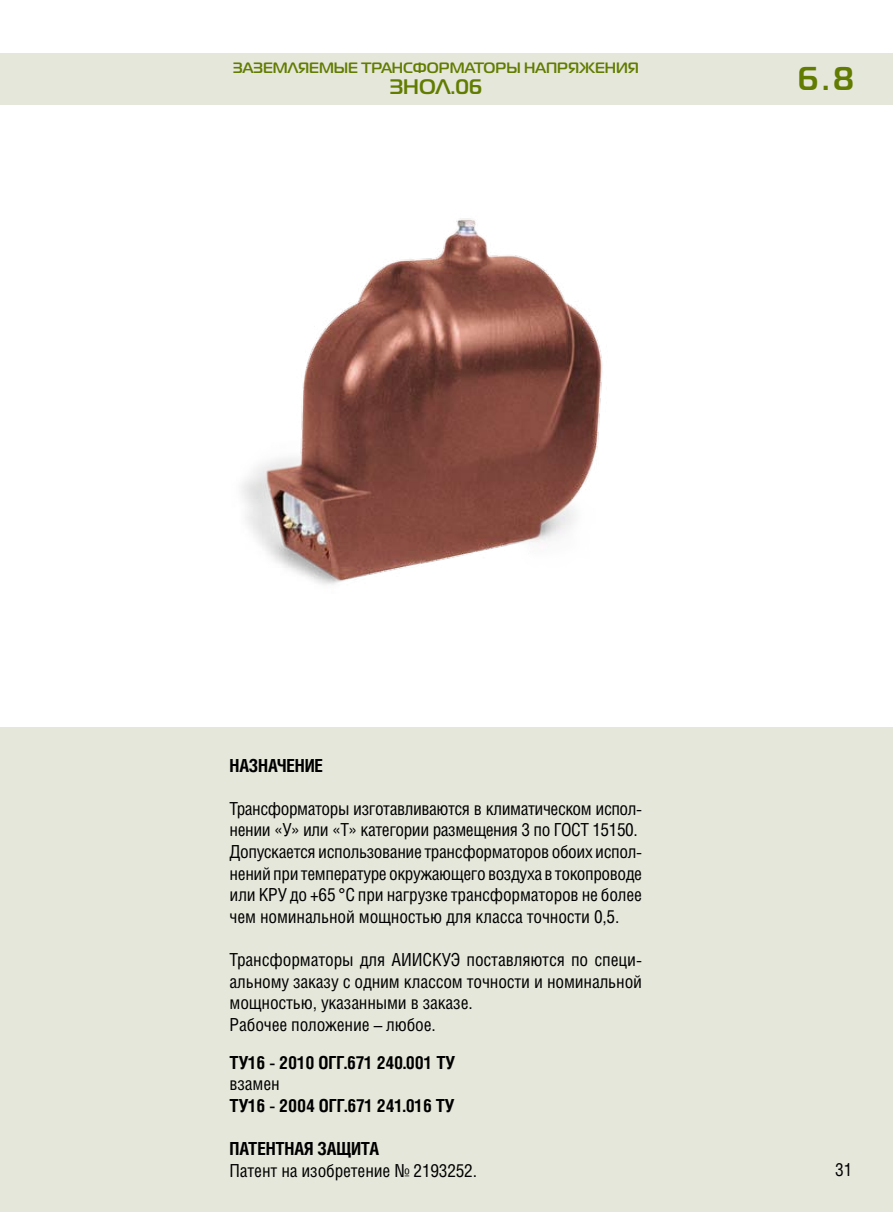
<style>
.page{position:relative;width:893px;height:1212px;background:#fff}
.page>*{position:absolute;margin:0;border:0;box-sizing:border-box;transform-origin:0 0}
.t1{font:700 33px "Magistral C";color:#617c00}
.t2{font:700 21px "Magistral C";color:#617c00}
.t3{font:18px/21.6px "Helios Cond";letter-spacing:-.01em;color:#000}
.t4{font:700 18px/21.6px "Helios Cond";letter-spacing:-.01em;color:#000}
.t5{font:700 15px "Magistral C";color:#617c00}
.s1{font-weight:400}
.s2{font-weight:700}
</style>
<div class="page">
<div style="left:0;top:727px;width:893px;height:485px;background:#e5e7db"></div>
<div style="left:0;top:53px;width:893px;height:51px;background:#e5e7db"></div>
<img style="left:241px;top:218px;width:362px;height:367px">
<p class="t5" style="left:233px;top:59px;width:23px">Заземл</p>
<p class="t5" style="left:298px;top:59px;width:24px">Яемые</p>
<p class="t5" style="left:361px;top:59px;width:13px">трансформаторы</p>
<p class="t5" style="left:524px;top:59px;width:12px">напр</p>
<p class="t5" style="left:568px;top:59px;width:25px">Яжени</p>
<p class="t5" style="left:628px;top:59px;width:13px">Я</p>
<p class="t2" style="left:389px;top:75px;width:95px">ЗНОЛ.06</p>
<p class="t1" style="left:797px;top:59px;width:58px">6.8</p>
<p class="t4" style="left:230px;top:754px;width:95px">НАЗНАЧЕНИЕ</p>
<p class="t3" style="left:230px;top:797px;width:414px">Трансформаторы изготавливаются в климатическом испол&shy;нении «У» или «Т» категории размещения 3 по ГОСТ 1 51 50.<br>Допускается использование трансформаторов обоих испол&shy;нений при тем- пе-ра-ту-ре окружающего воздуха в токопроводе или КРУ до +65 °С при нагрузке трансформаторов не более чем номинальной мощностью для класса точности 0,5.</p>
<p class="t3" style="left:230px;top:948px;width:414px">Трансформаторы для АИИСКУЭ поставляются по специ&shy;альному заказу с одним классом точности и номинальной мощностью, указанными в заказе.<br>Рабочее положение – любое.</p>
<p class="t4" style="left:230px;top:1051px;width:227px">ТУ16 - 2010 ОГГ.671 240.001 ТУ <span class="s1">взамен<br></span>ТУ16 - 2004 ОГГ.671 241.016 ТУ</p>
<p class="t3" style="left:230px;top:1137px;width:249px"><span class="s2">ПАТЕНТНАЯ ЗАЩИТА<br></span>Патент на изобретение № 21 93252.</p>
<p class="t3" style="left:835px;top:1158px;width:14px">31</p>
</div>
